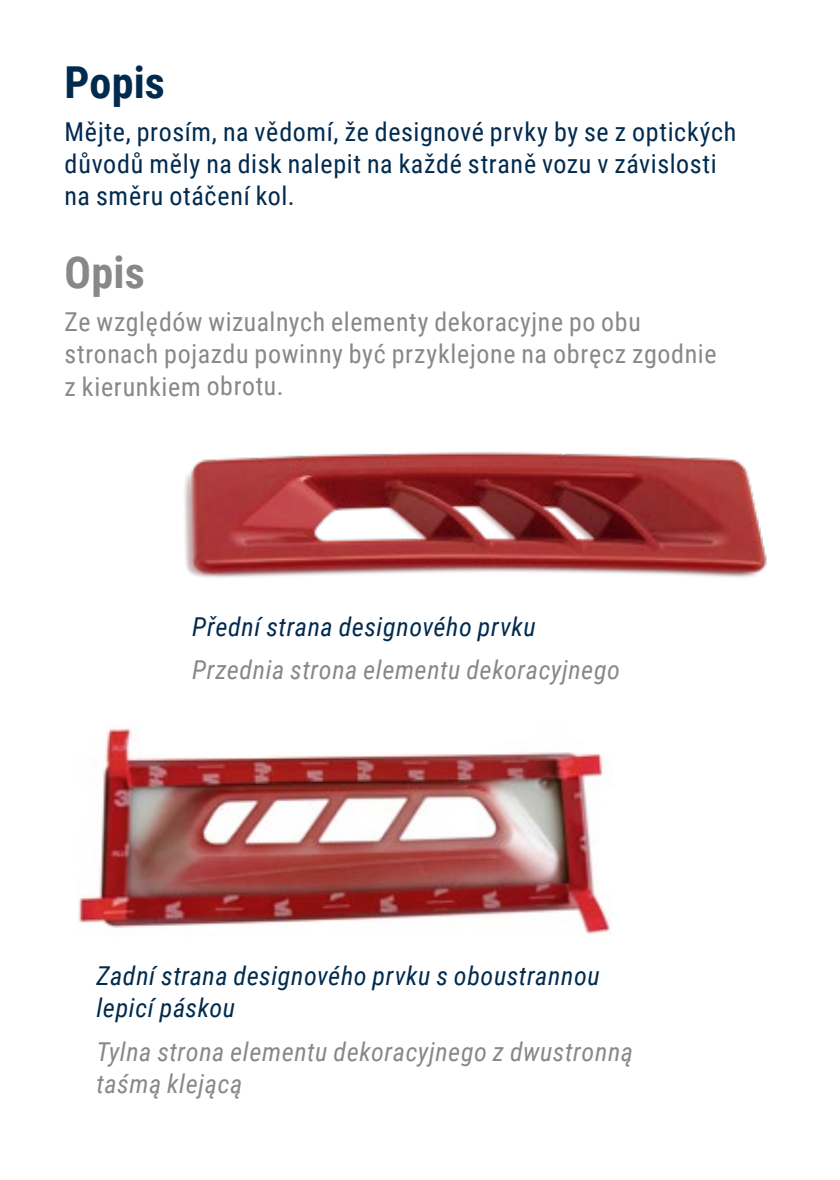
<style>
.page{position:relative;width:840px;height:1180px;background:#fff}
.page>*{position:absolute;margin:0;border:0;box-sizing:border-box;transform-origin:0 0}
.t1{font:700 44px "Roboto Condensed";letter-spacing:.005em;color:#002a4e}
.t2{font:700 44px "Roboto Condensed";color:#878988}
.t3{font:26px/32px "Roboto Condensed";letter-spacing:.025em;color:#002a4e}
.t4{font:26px/32px "Roboto Condensed";letter-spacing:.025em;color:#878988}
.t5{font:italic 26px/32px "Roboto Condensed";letter-spacing:.02em;color:#878988}
.t6{font:italic 26px/32px "Roboto Condensed";letter-spacing:.02em;color:#002a4e}
</style>
<div class="page">
<img style="left:77px;top:727px;width:533px;height:207px">
<img style="left:184px;top:452px;width:583px;height:126px">
<h1 class="t1" style="left:65px;top:51px;width:102px">Popis</h1>
<p class="t3" style="left:65px;top:115px;width:673px">Mějte, prosím, na vědomí, že designové prvky by se z optických důvodů měly na disk nalepit na každé straně vozu v závislosti na směru otáčení kol.</p>
<h1 class="t2" style="left:65px;top:241px;width:82px">Opis</h1>
<p class="t4" style="left:65px;top:305px;width:653px">Ze względów wizualnych elementy dekoracyjne po obu stronach pojazdu powinny być przyklejone na obręcz zgodnie z kierunkiem obrotu.</p>
<p class="t6" style="left:192px;top:609px;width:345px">Přední strana designového prvku</p>
<p class="t5" style="left:192px;top:652px;width:429px">Przednia strona elementu dekoracyjnego</p>
<p class="t6" style="left:96px;top:958px;width:504px">Zadní strana designového prvku s oboustrannou lepicí páskou</p>
<p class="t5" style="left:96px;top:1034px;width:537px">Tylna strona elementu dekoracyjnego z dwustronną taśmą klejącą</p>
</div>
